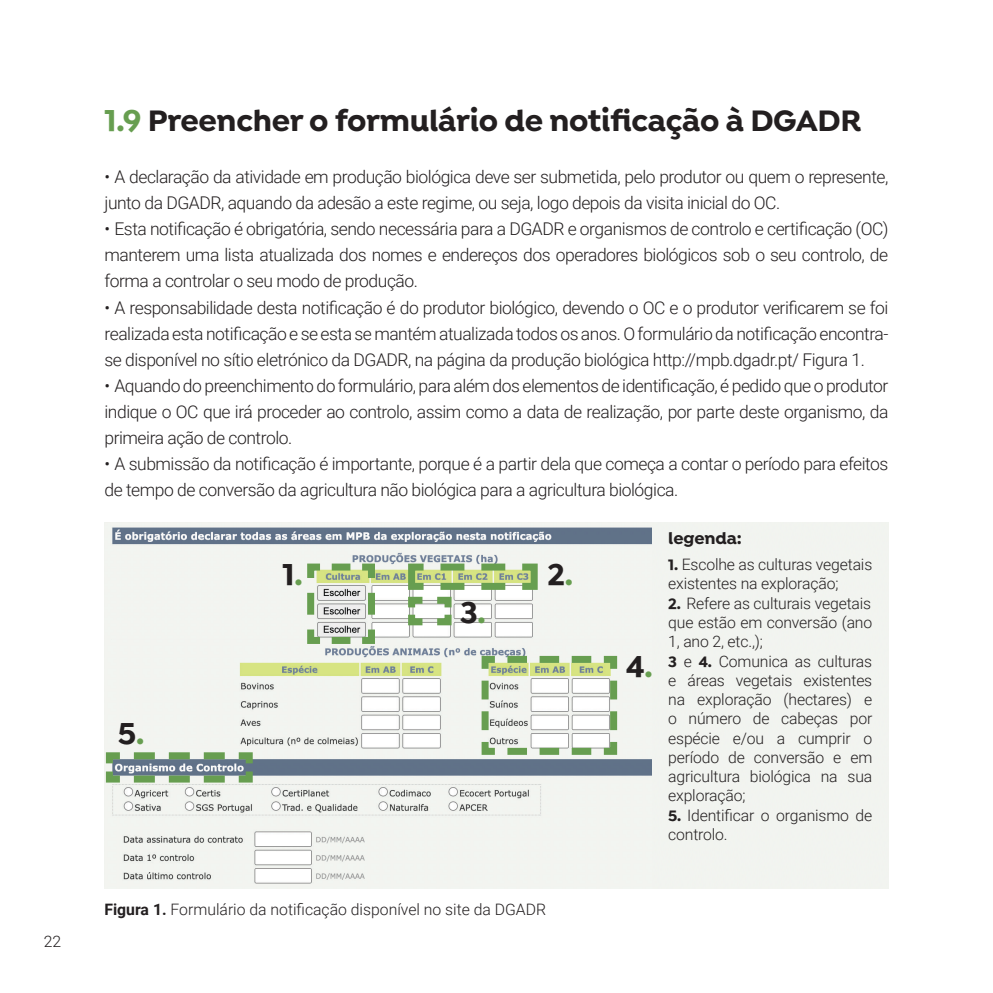
<style>
.page{position:relative;width:993px;height:993px;background:#fff}
.page>*{position:absolute;margin:0;border:0;box-sizing:border-box;transform-origin:0 0}
.H2_Isidora_Sans{font:700 31.5px "Isidora Sans Alt";letter-spacing:-.01em;color:#231f20}
.t1{font:300 17.5px/26.1px "Roboto";letter-spacing:-.025em;color:#231f20;text-align:justify}
.H2_Isidora_Sans-2{font:700 17.5px "Isidora Sans Alt";letter-spacing:-.01em;color:#231f20}
.Roboto_BODY_NO_PAR{font:300 15.75px/19.2px "Roboto";letter-spacing:-.01em;color:#231f20}
.Roboto_Legendas{font:300 15.75px "Roboto";color:#231f20}
.s1{color:#679e50}
.s2{font-weight:700}
.s3{font-family:"Isidora Sans";font-weight:700}
</style>
<div class="page">
<img style="left:104px;top:522px;width:548px;height:117px">
<img style="left:104px;top:639px;width:548px;height:249px">
<svg style="left:303px;top:560px;width:75px;height:87px"></svg>
<svg style="left:478px;top:652px;width:142px;height:106px"></svg>
<svg style="left:104px;top:748px;width:152px;height:37px"></svg>
<svg style="left:404px;top:560px;width:137px;height:68px"></svg>
<p class="Roboto_BODY_NO_PAR" style="left:44px;top:930px;width:19px">22</p>
<p class="H2_Isidora_Sans" style="left:104px;top:101px;width:758px"><span class="s1">1.9</span> Preencher o formulário de notificação à DGADR</p>
<p class="t1" style="left:104px;top:163px;width:785px">• A declaração da atividade em produção biológica deve ser submetida, pelo produtor ou quem o represente, junto da DGADR, aquando da adesão a este regime, ou seja, logo depois da visita inicial do OC.</p>
<p class="t1" style="left:104px;top:215px;width:785px">• Esta notificação é obrigatória, sendo necessária para a DGADR e organismos de controlo e certificação (OC) manterem uma lista atualizada dos nomes e endereços dos operadores biológicos sob o seu controlo, de forma a controlar o seu modo de produção.</p>
<p class="t1" style="left:104px;top:293px;width:785px">• A responsabilidade desta notificação é do produtor biológico, devendo o OC e o produtor verificarem se foi realizada esta notificação e se esta se mantém atualizada todos os anos. O formulário da notificação encontra&shy;se disponível no sítio eletrónico da DGADR, na página da produção biológica http://mpb.dgadr.pt/ Figura 1.</p>
<p class="t1" style="left:104px;top:372px;width:785px">• Aquando do preenchimento do formulário, para além dos elementos de identificação, é pedido que o produtor indique o OC que irá proceder ao controlo, assim como a data de realização, por parte deste organismo, da primeira ação de controlo.</p>
<p class="t1" style="left:104px;top:450px;width:785px">• A submissão da notificação é importante, porque é a partir dela que começa a contar o período para efeitos de tempo de conversão da agricultura não biológica para a agricultura biológica.</p>
<p class="H2_Isidora_Sans" style="left:118px;top:714px;width:28px">5<span class="s1">.</span></p>
<p class="H2_Isidora_Sans" style="left:282px;top:555px;width:22px">1<span class="s1">.</span></p>
<p class="H2_Isidora_Sans" style="left:547px;top:555px;width:27px">2<span class="s1">.</span></p>
<p class="H2_Isidora_Sans" style="left:460px;top:593px;width:27px">3<span class="s1">.</span></p>
<p class="Roboto_Legendas" style="left:104px;top:897px;width:443px"><span class="s2">Figura 1.</span> Formulário da notificação disponível no site da DGADR</p>
<p class="H2_Isidora_Sans" style="left:626px;top:647px;width:28px">4<span class="s1">.</span></p>
<p class="H2_Isidora_Sans-2" style="left:668px;top:527px;width:75px">legenda:</p>
<p class="Roboto_BODY_NO_PAR" style="left:668px;top:554px;width:205px"><span class="s3">1.</span> Escolhe as culturas vegetais</p>
<p class="Roboto_BODY_NO_PAR" style="left:668px;top:573px;width:172px">existentes na exploração;</p>
<p class="Roboto_BODY_NO_PAR" style="left:668px;top:592px;width:204px"><span class="s3">2.</span> Refere as culturais vegetais</p>
<p class="Roboto_BODY_NO_PAR" style="left:668px;top:612px;width:205px">que estão em conversão (ano<br>1, ano 2, etc.,);</p>
<p class="Roboto_BODY_NO_PAR" style="left:668px;top:650px;width:205px;text-align:justify"><span class="s3">3</span> e <span class="s3">4.</span> Comunica as culturas e áreas vegetais existentes na exploração (hectares) e o número de cabeças por espécie e/ou a cumprir o período de conversão e em agricultura biológica na sua exploração;</p>
<p class="Roboto_BODY_NO_PAR" style="left:668px;top:804px;width:205px"><span class="s3">5.</span> Identificar o organismo de controlo.</p>
</div>
